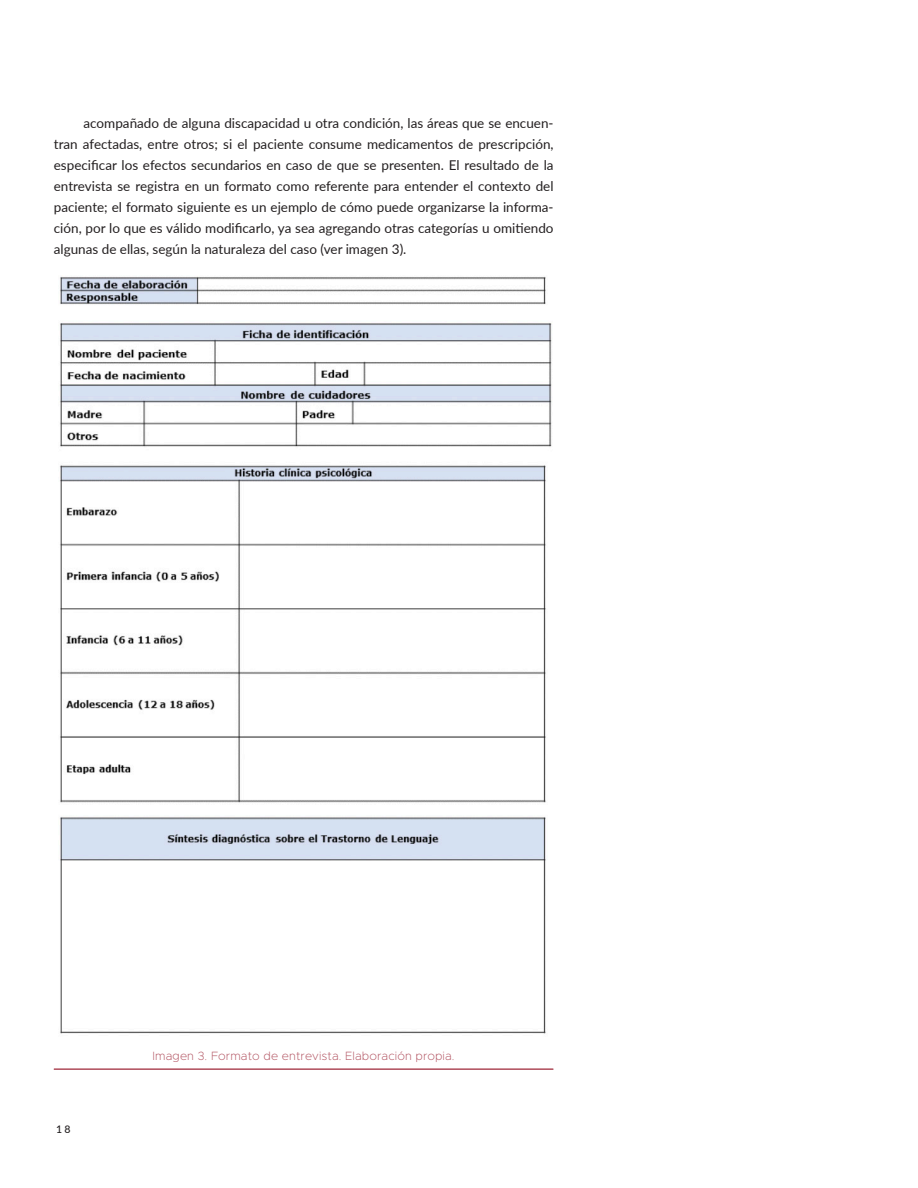
<style>
.page{position:relative;width:918px;height:1188px;background:#fff}
.page>*{position:absolute;margin:0;border:0;box-sizing:border-box;transform-origin:0 0}
.Texto_independiente{font:13.5px/21px "Lato";color:#231f20;text-align:justify}
.pie_pagina{font:200 12px "Metropolis";letter-spacing:.01em;color:#b25361}
.t1{font:500 10.5px "Lato";color:#231f20}
</style>
<div class="page">
<img style="left:60px;top:276px;width:492px;height:758px">
<hr style="left:54px;top:1069px;width:499px;height:1px;background:#b25361">
<p class="Texto_independiente" style="left:54px;top:112px;width:501px;text-indent:30px">acompañado de alguna discapacidad u otra condición, las áreas que se encuen&shy;tran afectadas, entre otros; si el paciente consume medicamentos de prescripción, especificar los efectos secundarios en caso de que se presenten. El resultado de la entrevista se registra en un formato como referente para entender el contexto del paciente; el formato siguiente es un ejemplo de cómo puede organizarse la informa&shy;ción, por lo que es válido modificarlo, ya sea agregando otras categorías u omitiendo algunas de ellas, según la naturaleza del caso (ver imagen 3).</p>
<p class="t1" style="left:56px;top:1122px;width:16px">18</p>
<p class="pie_pagina" style="left:153px;top:1049px;width:304px">Imagen 3. Formato de entrevista. Elaboración propia.</p>
</div>
